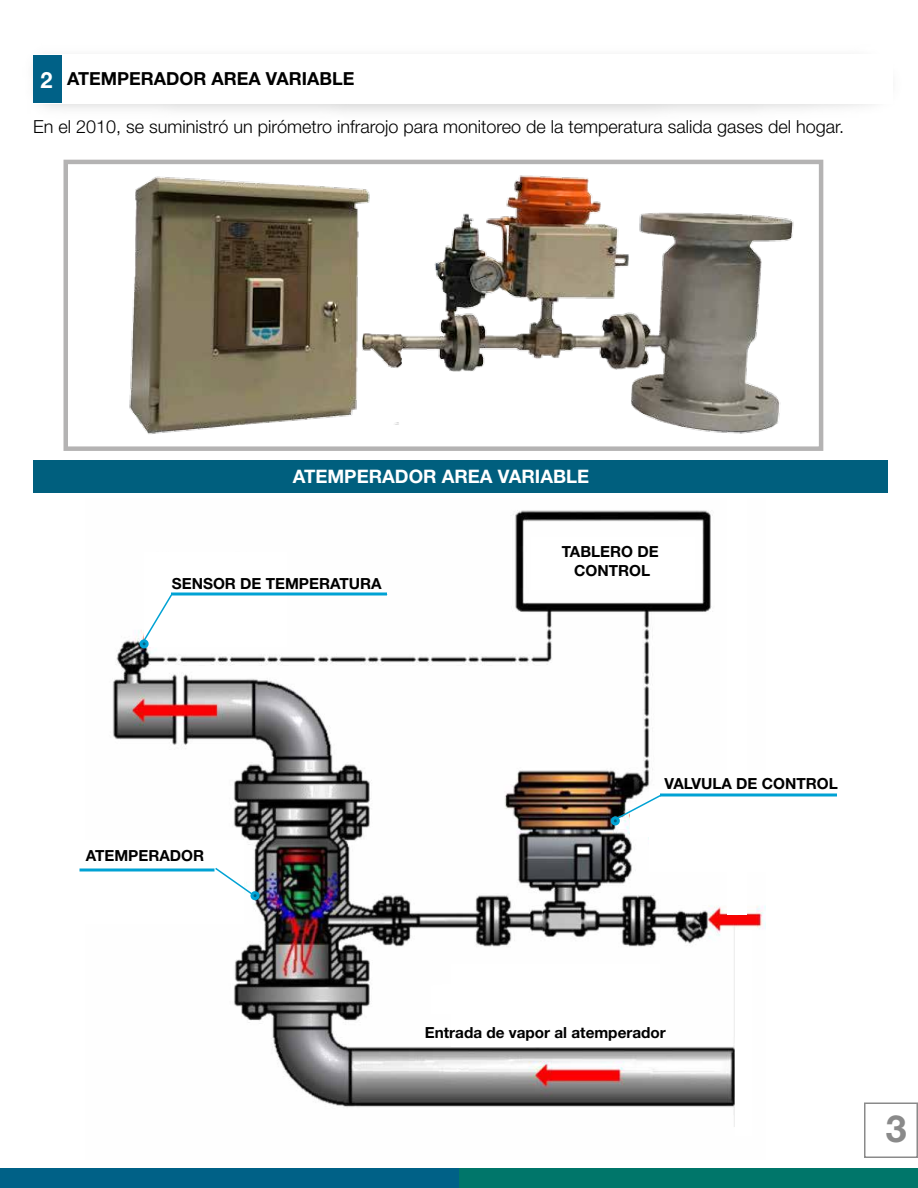
<style>
.page{position:relative;width:918px;height:1188px;background:#fff}
.page>*{position:absolute;margin:0;border:0;box-sizing:border-box;transform-origin:0 0}
.t1{font:700 37.5px "Helvetica Neue LT";color:#8a8a8a}
.t2{font:700 18.6px "Helvetica Neue LT";color:#fff}
.t3{font:300 18px "Helvetica Neue";color:#000}
.t4{font:700 18px "Helvetica Neue LT";color:#000}
.t5{font:700 15.3px/18.3px "Helvetica Neue LT";color:#000;text-align:center}
.s1{font-size:22.5px;color:#fff}
</style>
<div class="page">
<div style="left:33px;top:56px;width:29px;height:48px;background:#006187"></div>
<img style="left:107px;top:104px;width:710px;height:347px">
<img style="left:113px;top:510px;width:653px;height:617px">
<div style="left:144px;top:552px;width:142px;height:94px;background:#fff"></div>
<div style="left:70px;top:840px;width:174px;height:84px;background:#fff"></div>
<div style="left:650px;top:789px;width:208px;height:83px;background:#fff"></div>
<div style="left:728px;top:489px;width:19px;height:426px;background:#fff"></div>
<div style="left:735px;top:930px;width:17px;height:206px;background:#fff"></div>
<div style="left:531px;top:537px;width:163px;height:53px;background:#fff"></div>
<div style="left:452px;top:964px;width:208px;height:83px;background:#fff"></div>
<svg style="left:430px;top:979px;width:22px;height:35px"></svg>
<svg style="left:171px;top:592px;width:216px;height:4px"></svg>
<svg style="left:140px;top:593px;width:33px;height:54px"></svg>
<div style="left:139px;top:639px;width:10px;height:10px;border:3px solid #00a2d4;border-radius:50%"></div>
<svg style="left:80px;top:868px;width:134px;height:4px"></svg>
<svg style="left:214px;top:866px;width:44px;height:33px"></svg>
<div style="left:250px;top:891px;width:10px;height:9px;border:3px solid #00a2d4;border-radius:50%"></div>
<hr style="left:660px;top:794px;width:177px;height:2px;background:#00a2d4">
<svg style="left:612px;top:793px;width:78px;height:44px"></svg>
<div style="left:612px;top:818px;width:7px;height:6px;background:#006185;border-radius:50%"></div>
<div style="left:611px;top:816px;width:9px;height:10px;border:3px solid #00a2d4;border-radius:50%"></div>
<div style="left:33px;top:460px;width:855px;height:33px;background:#005f7e"></div>
<div style="left:0;top:1168px;width:459px;height:20px;background:#006187"></div>
<div style="left:459px;top:1168px;width:459px;height:20px;background:#00766a"></div>
<div style="left:864px;top:1102px;width:54px;height:56px;border:2px solid #8a8a8a"></div>
<p class="t4" style="left:40px;top:67px;width:316px"><span class="s1">2</span> ATEMPERADOR AREA VARIABLE</p>
<p class="t3" style="left:33px;top:116px;width:813px">En el 2010, se suministró un pirómetro infrarojo para monitoreo de la temperatura salida gases del hogar.</p>
<p class="t2" style="left:293px;top:465px;width:298px">ATEMPERADOR AREA VARIABLE</p>
<p class="t5" style="left:172px;top:574px;width:211px">SENSOR DE TEMPERATURA</p>
<p class="t5" style="left:562px;top:542px;width:98px">TABLERO DE<br>CONTROL</p>
<p class="t5" style="left:86px;top:846px;width:120px">ATEMPERADOR</p>
<p class="t5" style="left:664px;top:775px;width:175px">VALVULA DE CONTROL</p>
<p class="t5" style="left:425px;top:1023px;width:242px">Entrada de vapor al atemperador</p>
<h1 class="t1" style="left:886px;top:1106px;width:22px">3</h1>
</div>
